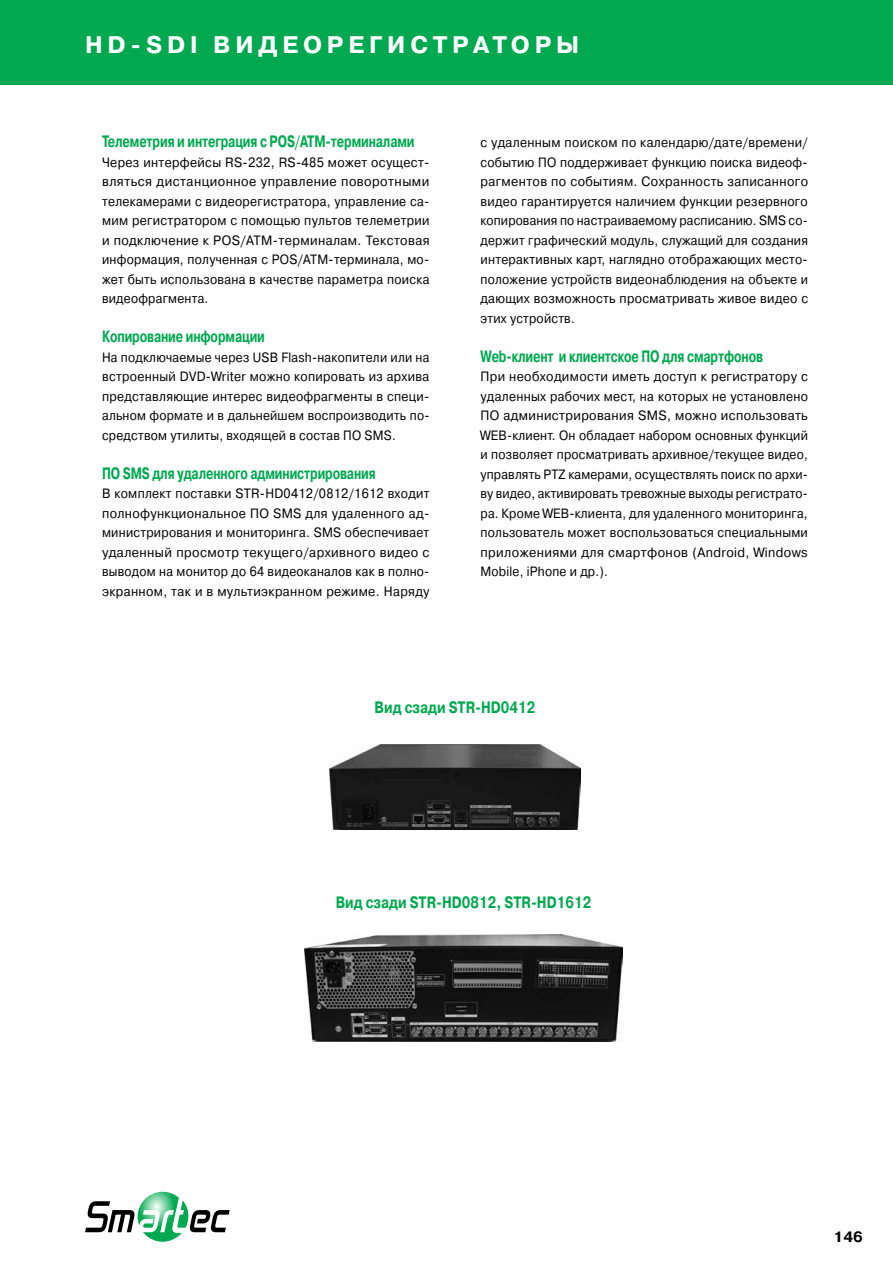
<style>
.page{position:relative;width:893px;height:1263px;background:#fff}
.page>*{position:absolute;margin:0;border:0;box-sizing:border-box;transform-origin:0 0}
.t1{font:700 24px "Pragmatica C";letter-spacing:.2em;color:#fff}
.t2{font:700 16.5px "Pragmatica C";letter-spacing:-.01em;color:#00a94f;scale:.72 1}
.t3{font:700 16.5px "Pragmatica C";letter-spacing:-.01em;color:#00a94f;scale:.8 1}
.t4{font:700 15px "Pragmatica C";color:#000}
.t5{font:13.5px/19.5px "Pragmatica C";letter-spacing:.02em;color:#000;text-align:justify;scale:.92 1}
.t6{font:13.5px/19.5px "Pragmatica C";letter-spacing:.02em;color:#000;text-align:justify;scale:.93 1}
.t7{font:13.5px/19.5px "Pragmatica C";letter-spacing:.02em;color:#000;text-align:justify;scale:.91 1}
.t8{font:13.5px/19.5px "Pragmatica C";letter-spacing:.02em;color:#000;text-align:justify;scale:.9 1}
</style>
<div class="page">
<div style="left:0;top:0;width:893px;height:85px;background:#00a94f"></div>
<svg style="left:85px;top:1192px;width:145px;height:50px"></svg>
<img style="left:330px;top:744px;width:250px;height:86px">
<img style="left:304px;top:934px;width:319px;height:108px">
<h1 class="t1" style="left:85px;top:31px;width:496px">HD-SDI ВИДЕОРЕГИСТРАТОРЫ</h1>
<h1 class="t1" style="left:85px;top:31px;width:221px">ТЕЛЕКАМЕРЫ</h1>
<p class="t2" style="left:102px;top:132px;width:436px">Телеметрия и интеграция с POS/ATM-терминалами</p>
<p class="t5" style="left:102px;top:152px;width:358px">Через интерфейсы RS-232, RS-485 может осущест&shy;вляться дистанционное управление поворотными телекамерами с видеорегистратора, управление са&shy;мим регистратором с помощью пультов телеметрии и подключение к POS/ATM-терминалам. Текстовая информация, полученная с POS/ATM-терминала, мо&shy;жет быть использована в качестве параметра поиска видеофрагмента.</p>
<p class="t2" style="left:102px;top:327px;width:228px">Копирование информации</p>
<p class="t8" style="left:102px;top:347px;width:365px">На подключаемые через USB Flash-накопители или на встроенный DVD-Writer можно копировать из архива представляющие интерес видеофрагменты в специ&shy;альном формате и в дальнейшем воспроизводить по&shy;средством утилиты, входящей в состав ПО SMS.</p>
<p class="t2" style="left:102px;top:464px;width:382px">ПО SMS для удаленного администрирования</p>
<p class="t7" style="left:102px;top:484px;width:361px">В комплект поставки STR-HD0412/0812/1612 входит полнофункциональное ПО SMS для удаленного ад&shy;министрирования и мониторинга. SMS обеспечивает удаленный просмотр текущего/архивного видео с выводом на монитор до 64 видеоканалов как в полно&shy;экранном, так и в мультиэкранном режиме. Наряду</p>
<p class="t5" style="left:480px;top:133px;width:358px">с удаленным поиском по календарю/дате/времени/ событию ПО поддерживает функцию поиска видеоф&shy;рагментов по событиям. Сохранность записанного видео гарантируется наличием функции резервного копирования по настраиваемому расписанию. SMS со&shy;держит графический модуль, служащий для создания интерактивных карт, наглядно отображающих место&shy;положение устройств видеонаблюдения на объекте и дающих возможность просматривать живое видео с этих устройств.</p>
<p class="t2" style="left:480px;top:347px;width:394px">Web-клиент и клиентское ПО для смартфонов</p>
<p class="t6" style="left:480px;top:367px;width:354px">При необходимости иметь доступ к регистратору с удаленных рабочих мест, на которых не установлено ПО администрирования SMS, можно использовать WEB-клиент. Он обладает набором основных функций и позволяет просматривать архивное/текущее видео, управлять PTZ камерами, осуществлять поиск по архи&shy;ву видео, активировать тревожные выходы регистрато&shy;ра. Кроме WEB-клиента, для удаленного мониторинга, пользователь может воспользоваться специальными приложениями для смартфонов (Android, Windows Mobile, iPhone и др. ).</p>
<p class="t3" style="left:375px;top:698px;width:202px">Вид сзади STR-HD0412</p>
<p class="t3" style="left:336px;top:893px;width:321px">Вид сзади STR-HD0812, STR-HD1612</p>
<p class="t4" style="left:833px;top:1228px;width:31px">146</p>
</div>
